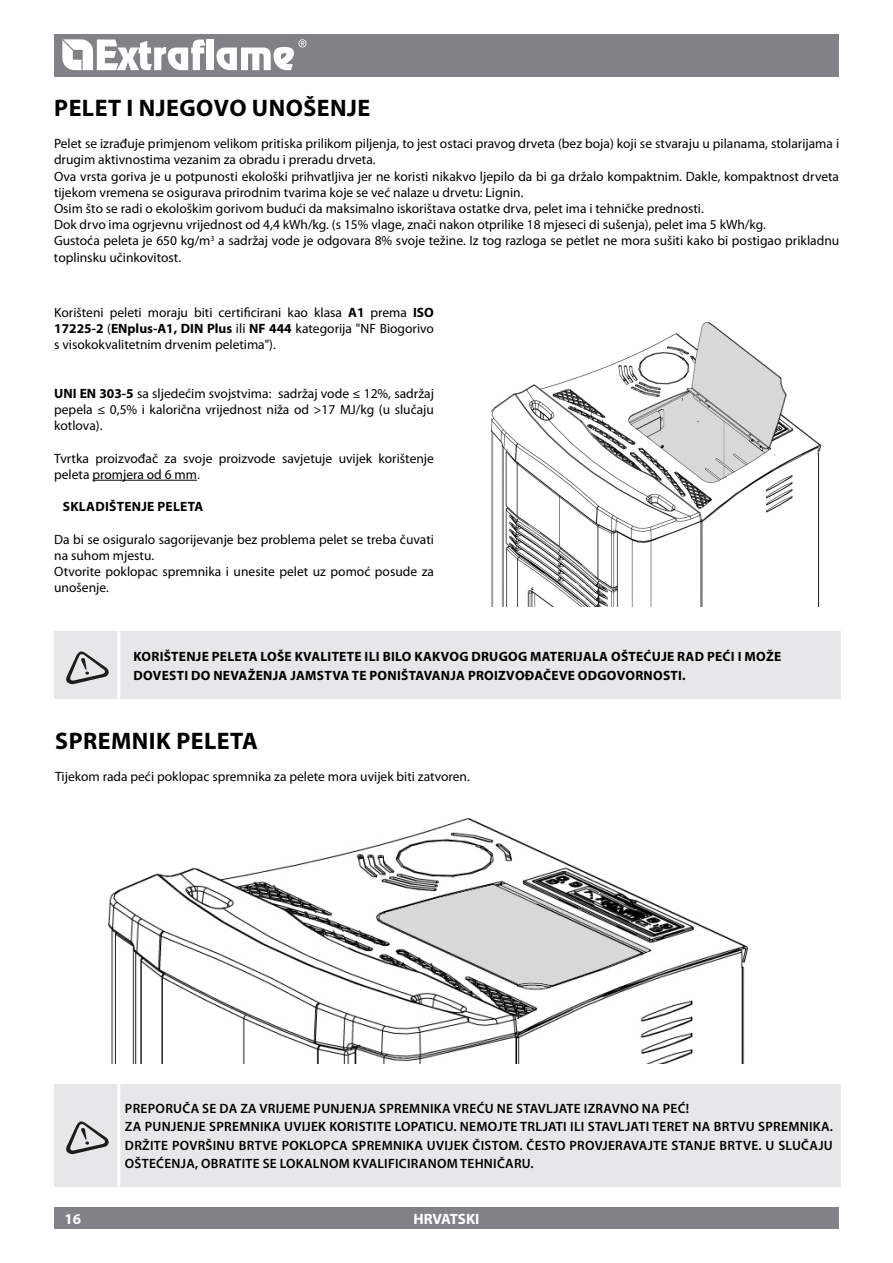
<style>
.page{position:relative;width:893px;height:1263px;background:#fff}
.page>*{position:absolute;margin:0;border:0;box-sizing:border-box;transform-origin:0 0}
.t1{font:700 24px "Myriad Pro";letter-spacing:.02em;color:#000}
.t2{font:700 15px "Myriad Pro";letter-spacing:-.005em;color:#fff}
.t3{font:13.5px/16.2px "Myriad Pro";color:#000}
.t4{font:600 13.5px/18.1px "Myriad Pro";letter-spacing:.02em;color:#000}
.t5{font:700 13.5px "Myriad Pro";letter-spacing:.02em;color:#000}
.s1{font-weight:700}
</style>
<div class="page">
<img style="left:109px;top:819px;width:639px;height:244px">
<img style="left:491px;top:323px;width:331px;height:283px">
<div style="left:54px;top:34px;width:785px;height:43px;background:#808285"></div>
<div style="left:54px;top:1208px;width:785px;height:21px;background:#808285"></div>
<svg style="left:62px;top:39px;width:143px;height:31px"></svg>
<div style="left:207px;top:40px;width:7px;height:30px;background:#fff"></div>
<svg style="left:216px;top:39px;width:90px;height:31px"></svg>
<div style="left:54px;top:631px;width:786px;height:68px;background:#e6e7e8"></div>
<hr style="left:117px;top:631px;width:3px;height:68px;background:#fff">
<svg style="left:66px;top:651px;width:43px;height:34px"></svg>
<div style="left:54px;top:1084px;width:786px;height:102px;background:#e6e7e8"></div>
<hr style="left:117px;top:1084px;width:3px;height:102px;background:#fff">
<svg style="left:66px;top:1121px;width:43px;height:34px"></svg>
<hr style="left:92px;top:480px;width:105px;height:1px;background:#000">
<h1 class="t1" style="left:54px;top:92px;width:318px">PELET I NJEGOVO UNOŠENJE</h1>
<p class="t3" style="left:54px;top:135px;width:787px">Pelet se izrađuje primjenom velikom pritiska prilikom piljenja, to jest ostaci pravog drveta (bez boja) koji se stvaraju u pilanama, stolarijama i drugim aktivnostima vezanim za obradu i preradu drveta.<br>Ova vrsta goriva je u potpunosti ekološki prihvatljiva jer ne koristi nikakvo ljepilo da bi ga držalo kompaktnim. Dakle, kompaktnost drveta tijekom vremena se osigurava prirodnim tvarima koje se već nalaze u drvetu: Lignin.<br>Osim što se radi o ekološkim gorivom budući da maksimalno iskorištava ostatke drva, pelet ima i tehničke prednosti.<br>Dok drvo ima ogrjevnu vrijednost od 4,4 kWh/kg. (s 15% vlage, znači nakon otprilike 18 mjeseci di sušenja), pelet ima 5 kWh/kg.<br>Gustoća peleta je 650 kg/m<sup>3</sup> a sadržaj vode je odgovara 8% svoje težine. Iz tog razloga se petlet ne mora sušiti kako bi postigao prikladnu toplinsku učinkovitost.</p>
<p class="t3" style="left:54px;top:304px;width:381px;text-align:justify">Korišteni peleti moraju biti certificirani kao klasa <span class="s1">A1</span> prema <span class="s1">ISO 17225-2</span> (<span class="s1">EN PLUS-A1, DIN PLUS</span> ili <span class="s1">NF 444</span> kategorija "NF Biogorivo s visokokvalitetnim drvenim peletima").</p>
<p class="t5" style="left:54px;top:384px;width:8px">UNI</p>
<p class="t3" style="left:54px;top:385px;width:381px;text-align:justify;text-indent:26px"><span class="s1">EN 303-5</span> sa sljedećim svojstvima: sadržaj vode ≤ 12%, sadržaj pepela ≤ 0,5% i kalorična vrijednost niža od &gt;17 MJ/kg (u slučaju kotlova).</p>
<p class="t3" style="left:54px;top:450px;width:381px">Tvrtka proizvođač za svoje proizvode savjetuje uvijek korištenje peleta promjera od 6 mm.</p>
<p class="t5" style="left:63px;top:498px;width:141px">SKLADIŠTENJE PELETA</p>
<p class="t3" style="left:54px;top:531px;width:381px">Da bi se osiguralo sagorijevanje bez problema pelet se treba čuvati na suhom mjestu.<br>Otvorite poklopac spremnika i unesite pelet uz pomoć posude za unošenje.</p>
<p class="t5" style="left:133px;top:648px;width:35px">KORIŠTENJE</p>
<p class="t5" style="left:212px;top:648px;width:17px">PELET</p>
<p class="t5" style="left:249px;top:648px;width:21px">A LOŠE</p>
<p class="t5" style="left:295px;top:648px;width:34px">KVALITETE</p>
<p class="t5" style="left:365px;top:648px;width:34px">ILI BILO</p>
<p class="t5" style="left:414px;top:648px;width:37px">KAKVOG</p>
<p class="t5" style="left:471px;top:648px;width:28px">DRUGOG</p>
<p class="t5" style="left:530px;top:648px;width:90px">MATERIJALA OŠTE</p>
<p class="t5" style="left:644px;top:648px;width:17px">ĆUJE</p>
<p class="t5" style="left:677px;top:648px;width:104px">RAD PEĆI I MOŽE</p>
<p class="t5" style="left:133px;top:666px;width:19px">DOVE</p>
<p class="t5" style="left:169px;top:666px;width:54px">STI DO NEV</p>
<p class="t5" style="left:239px;top:666px;width:148px">AŽENJA JAMSTVA TE PONIŠT</p>
<p class="t5" style="left:415px;top:666px;width:145px">AVANJ A PROI ZVOĐAČEVE</p>
<p class="t5" style="left:578px;top:666px;width:30px">ODGOVO</p>
<p class="t5" style="left:635px;top:666px;width:52px">RNOSTI.</p>
<h1 class="t1" style="left:55px;top:725px;width:203px">SPREMNIK PELETA</h1>
<p class="t3" style="left:55px;top:768px;width:416px">Tijekom rada peći poklopac spremnika za pelete mora uvijek biti zatvoren.</p>
<p class="t4" style="left:125px;top:1099px;width:710px">PREPORUČA SE DA ZA VRIJEME PUNJENJA SPREMNIKA VREĆU NE STAVLJATE IZRAVNO NA PEĆ!<br>ZA PUNJENJE SPREMNIKA UVIJEK KORISTITE LOPATICU. NEMOJTE TRLJATI ILI STAVLJATI TERET NA BRTVU SPREMNIKA.<br>DRŽITE POVRŠINU BRTVE POKLOPCA SPREMNIKA UVIJEK ČISTOM. ČESTO PROVJERAVAJTE STANJE BRTVE. U SLUČAJU OŠTEĆENJA, OBRATITE SE LOKALNOM KVALIFICIRANOM TEHNIČARU.</p>
<p class="t2" style="left:65px;top:1209px;width:18px">16</p>
<p class="t2" style="left:413px;top:1209px;width:68px">HRVATSKI</p>
</div>
